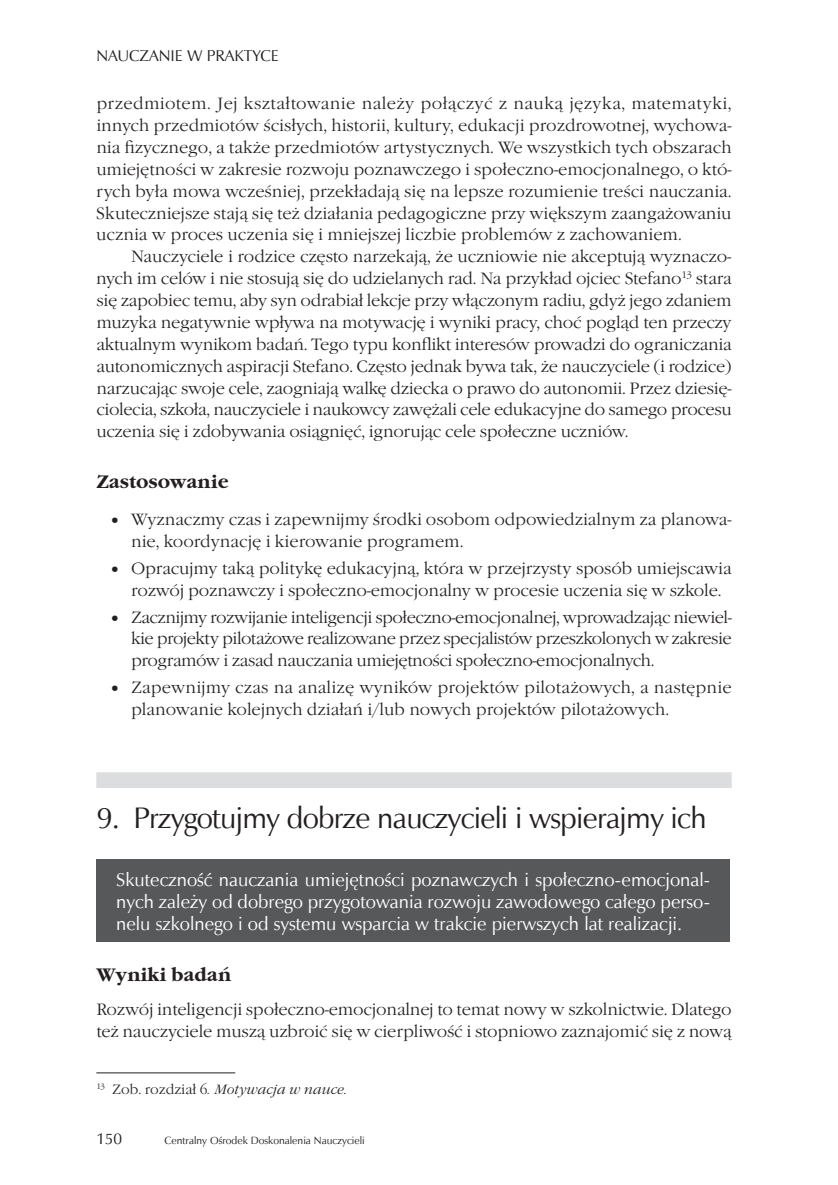
<style>
.page{position:relative;width:838px;height:1185px;background:#fff}
.page>*{position:absolute;margin:0;border:0;box-sizing:border-box;transform-origin:0 0}
.t1{font:29.75px "Zapf Humnst EU";letter-spacing:-.025em;color:#231f20}
.t2{font:18.72px/21.9px "Zapf Humnst EU";color:#fff;text-align:justify}
.t3{font:700 18.72px "Garamond Itc TOT";color:#231f20}
.t4{font:16.97px/21.9px "Garamond Itc TOT Ligh";letter-spacing:-.01em;color:#231f20;text-align:justify}
.t5{font:15.75px "Zapf Humnst EU";color:#231f20}
.t6{font:14px "Garamond Itc TOT Ligh Ital";color:#231f20}
.t7{font:10.5px "Zapf Humnst EU";color:#231f20}
.s1{font-family:"Garamond Itc TOT Ligh"}
</style>
<div class="page">
<div style="left:96px;top:772px;width:635px;height:16px;background:#dcdddf"></div>
<div style="left:96px;top:859px;width:633px;height:83px;background:#57585a"></div>
<hr style="left:96px;top:1072px;width:139px;height:1px;background:#231f20">
<p class="t5" style="left:96px;top:46px;width:24px">Nauc</p>
<p class="t5" style="left:140px;top:46px;width:114px">zan ie w praktyce</p>
<p class="t4" style="left:96px;top:93px;width:636px">przedmiotem. Jej kształtowanie należy połączyć z nauką języka, matematyki, innych przedmiotów ścisłych, historii, kultury, edukacji prozdrowotnej, wychowa&shy;nia fizycznego, a także przedmiotów artystycznych. We wszystkich tych obszarach umiejętności w zakresie rozwoju poznawczego i społeczno-emocjonalnego, o któ&shy;rych była mowa wcześniej, przekładają się na lepsze rozumienie treści nauczania.<br>Skuteczniejsze stają się też działania pedagogiczne przy większym zaangażowaniu ucznia w proces uczenia się i mniejszej liczbie problemów z zachowaniem.</p>
<p class="t4" style="left:96px;top:246px;width:637px;text-indent:35px">Nauczyciele i rodzice często narzekają, że uczniowie nie akceptują wyznaczo&shy;nych im celów i nie stosują się do udzielanych rad. Na przykład ojciec Stefano<sup>13</sup> stara się zapobiec temu, aby syn odrabiał lekcje przy włączonym radiu, gdyż jego zdaniem muzyka negatywnie wpływa na motywację i wyniki pracy, choć pogląd ten przeczy aktualnym wynikom badań. Tego typu konflikt interesów prowadzi do ograniczania autonomicznych aspiracji Stefano. Często jednak bywa tak, że nauczyciele (i rodzice) narzucając swoje cele, zaogniają walkę dziecka o prawo do autonomii. Przez dziesię&shy;ciolecia, szkoła, nauczyciele i naukowcy zawężali cele edukacyjne do samego procesu uczenia się i zdobywania osiągnięć, ignorując cele społeczne uczniów.</p>
<p class="t3" style="left:96px;top:471px;width:134px">Zastosowanie</p>
<p class="t4" style="left:131px;top:509px;width:602px;text-indent:-20px">●● Wyznaczmy czas i zapewnijmy środki osobom odpowiedzialnym za planowa&shy;nie, koordynację i kierowanie programem.</p>
<p class="t4" style="left:111px;top:557px;width:622px;text-align:center">●● Opracujmy taką politykę edukacyjną, która w przejrzysty sposób umiejscawia rozwój poznawczy i społeczno-emocjonalny w procesie uczenia się w szkole.</p>
<p class="t4" style="left:131px;top:606px;width:602px;text-indent:-20px">●● Zacznijmy rozwijanie inteligencji społeczno-emocjonalnej, wprowadzając niewiel&shy;kie projekty pilotażowe realizowane przez specjalistów przeszkolonych w zakresie programów i zasad nauczania umiejętności społeczno-emocjonalnych.</p>
<p class="t4" style="left:131px;top:677px;width:602px;text-indent:-20px">●● Zapewnijmy czas na analizę wyników projektów pilotażowych, a następnie planowanie kolejnych działań i/lub nowych projektów pilotażowych.</p>
<h1 class="t1" style="left:96px;top:799px;width:611px">9. Przygotujmy dobrze nauczycieli i wspierajmy ich</h1>
<p class="t2" style="left:116px;top:868px;width:595px">Skuteczność nauczania umiejętności poznawczych i społeczno-emocjonal&shy;nych zależy od dobrego przygotowania rozwoju zawodowego całego perso&shy;nelu szkolnego i od systemu wsparcia w trakcie pierwszych lat realizacji.</p>
<p class="t3" style="left:96px;top:964px;width:136px">Wyniki badań</p>
<p class="t4" style="left:96px;top:999px;width:637px">Rozwój inteligencji społeczno-emocjonalnej to temat nowy w szkolnictwie. Dlatego też nauczyciele muszą uzbroić się w cierpliwość i stopniowo zaznajomić się z nową</p>
<p class="t6" style="left:96px;top:1081px;width:252px"><sup>13</sup> <span class="s1">Zob. rozdział 6</span>. Motywacja w nauce.</p>
<p class="t5" style="left:96px;top:1128px;width:27px">150</p>
<p class="t7" style="left:165px;top:1133px;width:202px">Centralny Ośrodek Doskonalenia Nauczycieli</p>
</div>
